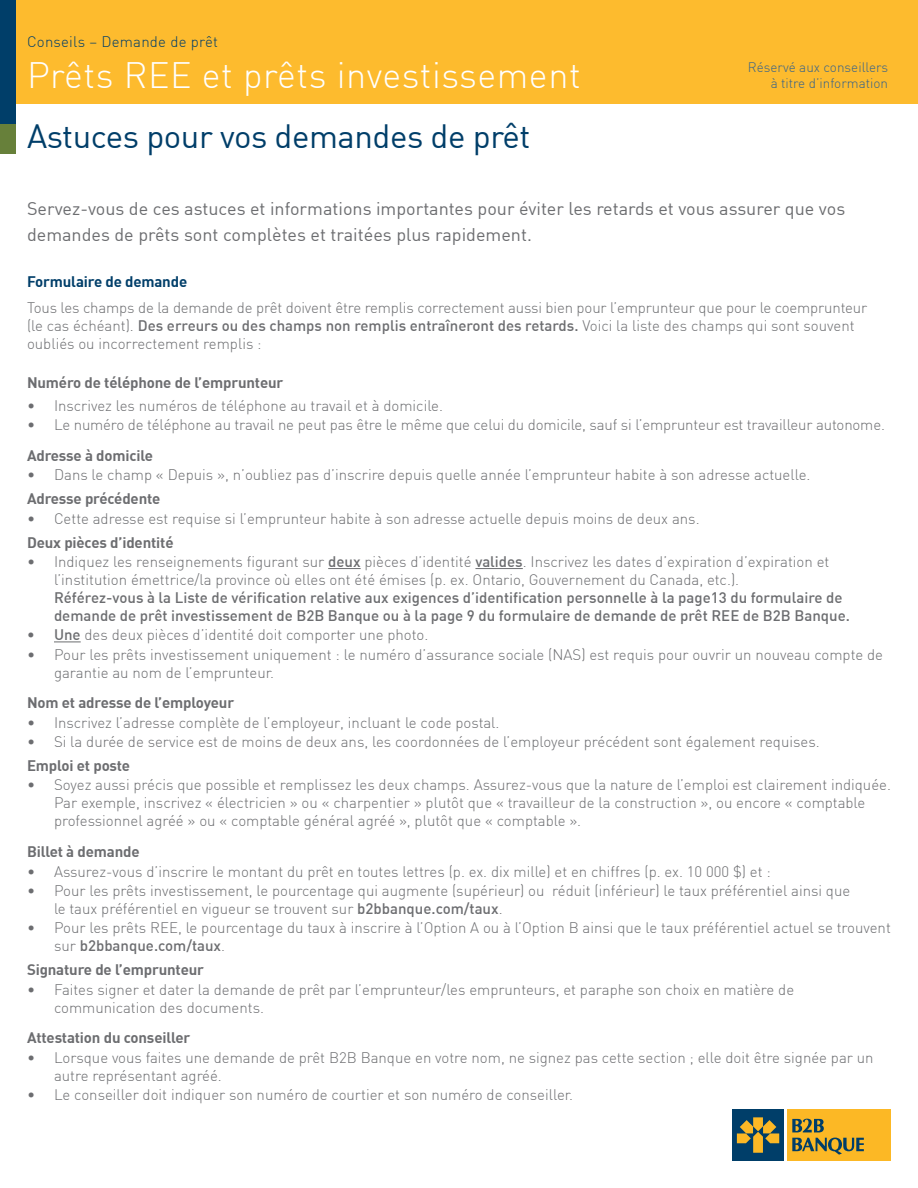
<style>
.page{position:relative;width:918px;height:1188px;background:#fff}
.page>*{position:absolute;margin:0;border:0;box-sizing:border-box;transform-origin:0 0}
.HEADING_-_Main{font:300 36px "DIN";letter-spacing:.015em;color:#fff}
.HEADING_-_Subheading{font:33px "DIN";letter-spacing:-.015em;color:#003e69}
.COPY_-_Intro__12pt{font:18px/25.5px "DIN";color:#6c6d70}
.Copy_-_Bullets__10pt{font:300 15px/18px "DIN";color:#6c6d70}
.Copy_-_Bullets__10pt-2{font:500 15px/18px "DIN";color:#6c6d70}
.COPY_-_Body__11pt__L{font:300 15px/18px "DIN";letter-spacing:-.01em;color:#6c6d70}
.COPY_-_Subheader__10{font:700 15px "DIN";letter-spacing:-.01em;color:#6c6d70}
.HEADING_-_Sell_Sheet{font:300 15px "DIN";letter-spacing:.015em;color:#003e69}
.COPY_-_Subheader__11{font:700 15px "DIN";letter-spacing:-.01em;color:#003e69}
.HEADING_-_For_adviso{font:300 13.5px "DIN";color:#37638a}
.s1{font-weight:500}
.s2{font-weight:300}
</style>
<div class="page">
<div style="left:0;top:0;width:16px;height:153px;background:#67803a"></div>
<div style="left:0;top:0;width:918px;height:104px;background:#fdbb2e"></div>
<div style="left:0;top:0;width:15px;height:123px;background:#003e69"></div>
<div style="left:732px;top:1109px;width:52px;height:52px;background:#003e69"></div>
<svg style="left:737px;top:1117px;width:42px;height:36px"></svg>
<div style="left:787px;top:1109px;width:104px;height:52px;background:#fcb825"></div>
<svg style="left:792px;top:1119px;width:32px;height:13px"></svg>
<svg style="left:792px;top:1138px;width:72px;height:17px"></svg>
<hr style="left:328px;top:568px;width:33px;height:1px;background:#6c6d70">
<hr style="left:475px;top:568px;width:48px;height:1px;background:#6c6d70">
<svg style="left:54px;top:642px;width:27px;height:1px"></svg>
<p class="HEADING_-_Sell_Sheet" style="left:27px;top:33px;width:192px">Conseils – Demande de prêt</p>
<p class="HEADING_-_Main" style="left:27px;top:53px;width:555px">Prêts REE et prêts investissement</p>
<p class="HEADING_-_Subheading" style="left:27px;top:115px;width:505px">Astuces pour vos demandes de prêt</p>
<p class="HEADING_-_For_adviso" style="left:748px;top:59px;width:142px">Réservé aux conseillers</p>
<p class="HEADING_-_For_adviso" style="left:771px;top:75px;width:119px">à titre d’information</p>
<p class="COPY_-_Intro__12pt" style="left:27px;top:196px;width:820px">Servez-vous de ces astuces et informations importantes pour éviter les retards et vous assurer que vos demandes de prêts sont complètes et traitées plus rapidement.</p>
<p class="COPY_-_Subheader__11" style="left:27px;top:272px;width:162px">Formulaire de demande</p>
<p class="COPY_-_Body__11pt__L" style="left:27px;top:298px;width:842px">Tous les champs de la demande de prêt doivent être remplis correctement aussi bien pour l’emprunteur que pour le coemprunteur (le cas échéant). <span class="s1">Des erreurs ou des champs non remplis entraîneront des retards.</span> Voici la liste des champs qui sont souvent oubliés ou incorrectement remplis :</p>
<p class="COPY_-_Subheader__10" style="left:27px;top:373px;width:258px">Numéro de téléphone de l’emprunteur</p>
<p class="Copy_-_Bullets__10pt" style="left:27px;top:396px;width:418px">• Inscrivez les numéros de téléphone au travail et à domicile.</p>
<p class="Copy_-_Bullets__10pt" style="left:27px;top:416px;width:860px">• Le numéro de téléphone au travail ne peut pas être le même que celui du domicile, sauf si l’emprunteur est travailleur autonome.</p>
<p class="COPY_-_Subheader__10" style="left:27px;top:446px;width:128px">Adresse à domicile</p>
<p class="Copy_-_Bullets__10pt" style="left:27px;top:466px;width:785px">• Dans le champ « Depuis », n’oubliez pas d’inscrire depuis quelle année l’emprunteur habite à son adresse actuelle.</p>
<p class="COPY_-_Subheader__10" style="left:27px;top:489px;width:135px">Adresse précédente</p>
<p class="Copy_-_Bullets__10pt" style="left:27px;top:509px;width:674px">• Cette adresse est requise si l’emprunteur habite à son adresse actuelle depuis moins de deux ans.</p>
<p class="COPY_-_Subheader__10" style="left:27px;top:532px;width:148px">Deux pièces d’identité</p>
<p class="Copy_-_Bullets__10pt-2" style="left:54px;top:552px;width:797px;text-indent:-27px"><span class="s2">• Indiquez les renseignements figurant sur</span> deux <span class="s2">pièces d’identité</span> valides<span class="s2">. Inscrivez les dates d’expiration d’expiration et l’institution émettrice/la province où elles ont été émises (p. ex. Ontario, Gouvernement du Canada, etc.).<br></span>Référez-vous à la Liste de vérification relative aux exigences d’identification personnelle à la page13 du formulaire de demande de prêt investissement de B2B Banque ou à la page 9 du formulaire de demande de prêt REE de B2B Banque.</p>
<p class="Copy_-_Bullets__10pt" style="left:27px;top:626px;width:403px"><span class="s1">• Une</span> des deux pièces d’identité doit comporter une photo.</p>
<p class="Copy_-_Bullets__10pt" style="left:54px;top:645px;width:831px;text-indent:-27px">• Pour les prêts investissement uniquement : le numéro d’assurance sociale (NAS) est requis pour ouvrir un nouveau compte de garantie au nom de l’emprunteur.</p>
<p class="COPY_-_Subheader__10" style="left:27px;top:693px;width:209px">Nom et adresse de l’employeur</p>
<p class="Copy_-_Bullets__10pt" style="left:27px;top:713px;width:474px">• Inscrivez l’adresse complète de l’employeur, incluant le code postal.</p>
<p class="Copy_-_Bullets__10pt" style="left:27px;top:733px;width:794px">• Si la durée de service est de moins de deux ans, les coordonnées de l’employeur précédent sont également requises.</p>
<p class="COPY_-_Subheader__10" style="left:27px;top:756px;width:105px">Emploi et poste</p>
<p class="Copy_-_Bullets__10pt" style="left:54px;top:776px;width:839px;text-indent:-27px">• Soyez aussi précis que possible et remplissez les deux champs. Assurez-vous que la nature de l’emploi est clairement indiquée.<br>Par exemple, inscrivez « électricien » ou « charpentier » plutôt que « travailleur de la construction », ou encore « comptable professionnel agréé » ou « comptable général agréé », plutôt que « comptable ».</p>
<p class="COPY_-_Subheader__10" style="left:27px;top:842px;width:114px">Billet à demande</p>
<p class="Copy_-_Bullets__10pt" style="left:27px;top:862px;width:745px">• Assurez-vous d’inscrire le montant du prêt en toutes lettres (p. ex. dix mille) et en chiffres (p. ex. 10 000 $) et :</p>
<p class="Copy_-_Bullets__10pt" style="left:54px;top:881px;width:798px;text-indent:-27px">• Pour les prêts investissement, le pourcentage qui augmente (supérieur) ou réduit (inférieur) le taux préférentiel ainsi que le taux préférentiel en vigueur se trouvent sur <span class="s1">b2bbanque.com/taux</span>.</p>
<p class="Copy_-_Bullets__10pt" style="left:54px;top:919px;width:838px;text-indent:-27px">• Pour les prêts REE, le pourcentage du taux à inscrire à l’Option A ou à l’Option B ainsi que le taux préférentiel actuel se trouvent sur <span class="s1">b2bbanque.com/taux</span>.</p>
<p class="COPY_-_Subheader__10" style="left:27px;top:960px;width:179px">Signature de l’emprunteur</p>
<p class="Copy_-_Bullets__10pt" style="left:54px;top:980px;width:742px;text-indent:-27px">• Faites signer et dater la demande de prêt par l’emprunteur/les emprunteurs, et paraphe son choix en matière de communication des documents.</p>
<p class="COPY_-_Subheader__10" style="left:27px;top:1028px;width:165px">Attestation du conseiller</p>
<p class="Copy_-_Bullets__10pt" style="left:54px;top:1048px;width:821px;text-indent:-27px">• Lorsque vous faites une demande de prêt B2B Banque en votre nom, ne signez pas cette section ; elle doit être signée par un autre représentant agréé.</p>
<p class="Copy_-_Bullets__10pt" style="left:27px;top:1085px;width:548px">• Le conseiller doit indiquer son numéro de courtier et son numéro de conseiller.</p>
</div>
